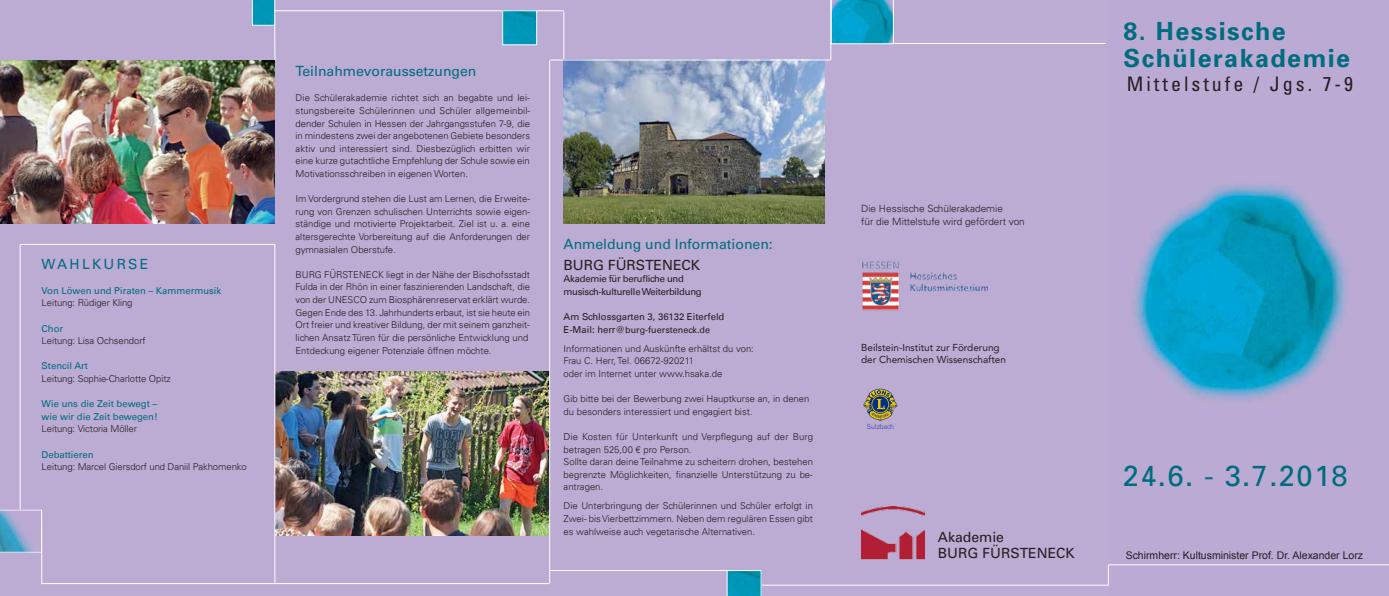
<style>
.page{position:relative;width:1389px;height:596px;background:#fff}
.page>*{position:absolute;margin:0;border:0;box-sizing:border-box;transform-origin:0 0}
.t1{font:29px "Univers";letter-spacing:.05em;color:#006c7e}
.t2{font:700 25px/27px "Univers";letter-spacing:.06em;color:#006c7e}
.t3{font:condensed 20px "Univers LT Std";letter-spacing:.15em;color:#231f20}
.t4{font:14px "Univers LT Std";color:#006c7e}
.t5{font:14px/16.8px "Univers";color:#231f20}
.t6{font:14px "Univers LT Std";color:#231f20}
.t7{font:14px "Univers LT Std";letter-spacing:.16em;color:#006c7e}
.t8{font:10.5px "Arial";color:#231f20}
.t9{font:300 10px/13px "Univers LT";color:#231f20}
.t10{font:10px/12px "Avenir LT Std";color:#231f20}
.t11{font:300 9.5px/12.6px "Univers LT";color:#231f20}
.t12{font:300 9.5px "Univers";letter-spacing:-.01em;color:#231f20}
.t13{font:9.5px/12.6px "Univers LT";color:#006c7e}
.t14{font:9.5px/12.6px "Univers LT";letter-spacing:-.03em;color:#231f20}
.t15{font:9.5px "Univers LT";color:#231f20}
.t16{font:9px "Univers LT";color:#231f20}
.t17{font:300 7px "Univers LT";color:#2c4b99}
.s1{font-size:9.5px}
</style>
<div class="page">
<div style="left:0;top:0;width:1115px;height:595px;background:#bcabd3"></div>
<img style="left:1109px;top:0;width:280px;height:595px">
<hr style="left:0;top:60px;width:275px;height:1px;background:#fff">
<hr style="left:1108px;top:564px;width:281px;height:1px;background:#fff">
<hr style="left:275px;top:11px;width:289px;height:1px;background:#fff">
<hr style="left:564px;top:11px;width:1px;height:213px;background:#fff">
<hr style="left:831px;top:43px;width:275px;height:1px;background:#fff">
<hr style="left:831px;top:0;width:1px;height:60px;background:#fff">
<hr style="left:42px;top:583px;width:507px;height:1px;background:#fff">
<hr style="left:550px;top:570px;width:177px;height:1px;background:#fff">
<hr style="left:761px;top:584px;width:347px;height:1px;background:#fff">
<svg style="left:1108px;top:564px;width:1px;height:21px"></svg>
<img style="left:276px;top:371px;width:273px;height:164px">
<img style="left:564px;top:61px;width:261px;height:162px">
<img style="left:0;top:61px;width:275px;height:162px">
<svg style="left:831px;top:0;width:63px;height:44px;background:#13a0c5"></svg>
<svg style="left:727px;top:570px;width:34px;height:25px"></svg>
<svg style="left:0;top:509px;width:41px;height:43px"></svg>
<img style="left:504px;top:13px;width:31px;height:30px">
<div style="left:502px;top:11px;width:35px;height:34px;border:1px solid #fff"></div>
<svg style="left:252px;top:0;width:23px;height:61px"></svg>
<img style="left:862px;top:506px;width:62px;height:54px">
<img style="left:862px;top:261px;width:127px;height:49px">
<hr style="left:550px;top:60px;width:281px;height:1px;background:#fff">
<hr style="left:41px;top:509px;width:1px;height:74px;background:#fff">
<hr style="left:20px;top:244px;width:1px;height:265px;background:#fff">
<hr style="left:275px;top:244px;width:1px;height:339px;background:#fff">
<hr style="left:549px;top:61px;width:1px;height:522px;background:#fff">
<hr style="left:20px;top:244px;width:255px;height:1px;background:#fff">
<svg style="left:863px;top:388px;width:34px;height:33px"></svg>
<h3 class="t7" style="left:42px;top:256px;width:108px">WAHLKURSE</h3>
<p class="t13" style="left:42px;top:284px;width:181px">Von Löwen und Piraten – Kammermusik</p>
<p class="t12" style="left:42px;top:297px;width:92px">Leitung: Rüdiger Kling</p>
<p class="t13" style="left:42px;top:322px;width:23px">Chor</p>
<p class="t12" style="left:42px;top:335px;width:105px">Leitung: Lisa Ochsendorf</p>
<p class="t13" style="left:42px;top:359px;width:48px">Stencil Art</p>
<p class="t12" style="left:42px;top:372px;width:131px">Leitung: Sophie-Charlotte Opitz</p>
<p class="t13" style="left:42px;top:397px;width:118px">Wie uns die Zeit bewegt – wie wir die Zeit bewegen!</p>
<p class="t12" style="left:42px;top:423px;width:97px">Leitung: Victoria Möller</p>
<p class="t13" style="left:42px;top:448px;width:54px">Debattieren</p>
<p class="t12" style="left:42px;top:461px;width:207px">Leitung: Marcel Giersdorf und Daniil Pakhomenko</p>
<h3 class="t4" style="left:296px;top:63px;width:182px">Teilnahmevoraussetzungen</h3>
<p class="t11" style="left:296px;top:92px;width:236px;text-align:justify">Die Schülerakademie richtet sich an begabte und lei&shy;stungsbereite Schülerinnen und Schüler allgemeinbil&shy;dender Schulen in Hessen der Jahrgangsstufen 7-9, die in mindestens zwei der angebotenen Gebiete besonders aktiv und interessiert sind. Diesbezüglich erbitten wir eine kurze gutachtliche Empfehlung der Schule sowie ein Motivationsschreiben in eigenen Worten.</p>
<p class="t11" style="left:296px;top:192px;width:236px;text-align:justify">Im Vordergrund stehen die Lust am Lernen, die Erweite&shy;rung von Grenzen schulischen Unterrichts sowie eigen&shy;ständige und motivierte Projektarbeit. Ziel ist u. a. eine altersgerechte Vorbereitung auf die Anforderungen der gymnasialen Oberstufe.</p>
<p class="t11" style="left:296px;top:268px;width:236px">BURG FÜRSTENECK liegt in der Nähe der Bischofsstadt Fulda in der Rhön in einer faszinierenden Landschaft, die von der UNESCO zum Biosphärenreservat erklärt wurde.<br>Gegen Ende des 13. Jahrhunderts erbaut, ist sie heute ein Ort freier und kreativer Bildung, der mit seinem ganzheit&shy;lichen Ansatz Türen für die persönliche Entwicklung und Entdeckung eigener Potenziale öffnen möchte.</p>
<h3 class="t4" style="left:564px;top:235px;width:211px">Anmeldung und Informationen:</h3>
<h3 class="t6" style="left:564px;top:256px;width:138px">BURG FÜRSTENECK</h3>
<p class="t14" style="left:564px;top:272px;width:140px">Akademie für berufliche und musisch-kulturelle Weiterbildung</p>
<p class="t15" style="left:564px;top:311px;width:162px">Am Schlossgarten 3, 36132 Eiterfeld</p>
<p class="t16" style="left:564px;top:324px;width:148px"><span class="s1">E-Mail: herr@</span>burg-fuersteneck.de</p>
<p class="t11" style="left:564px;top:342px;width:192px">Informationen und Auskünfte erhältst du von:<br>Frau C. Herr, Tel. 06672-920211<br>oder im Internet unter www.hsaka.de</p>
<p class="t11" style="left:564px;top:392px;width:247px">Gib bitte bei der Bewerbung zwei Hauptkurse an, in denen du besonders interessiert und engagiert bist.</p>
<p class="t11" style="left:564px;top:430px;width:251px">Die Kosten für Unterkunft und Verpflegung auf der Burg betragen 525,00 € pro Person.<br>Sollte daran deine Teilnahme zu scheitern drohen, bestehen begrenzte Möglichkeiten, finanzielle Unterstützung zu be&shy;antragen.</p>
<p class="t11" style="left:564px;top:499px;width:251px;text-align:justify">Die Unterbringung der Schülerinnen und Schüler erfolgt in Zwei- bis Vierbettzimmern. Neben dem regulären Essen gibt es wahlweise auch vegetarische Alternativen.</p>
<p class="t9" style="left:861px;top:202px;width:165px">Die Hessische Schülerakademie<br>für die Mittelstufe wird gefördert von</p>
<p class="t10" style="left:861px;top:341px;width:146px">Beilstein-Institut zur Förderung der Chemischen Wissenschaften</p>
<p class="t17" style="left:867px;top:422px;width:29px">Sulzbach</p>
<h3 class="t5" style="left:938px;top:527px;width:138px">Akademie<br>BURG FÜRSTENECK</h3>
<h2 class="t2" style="left:1123px;top:17px;width:228px">8. Hessische<br>Schülerakademie</h2>
<h3 class="t3" style="left:1127px;top:72px;width:228px">Mittelstufe / Jgs. 7-9</h3>
<h1 class="t1" style="left:1123px;top:457px;width:226px">24.6. - 3.7.2018</h1>
<p class="t8" style="left:1126px;top:548px;width:239px">Schirmherr: Kultusminister Prof. Dr. Alexander Lorz</p>
</div>
